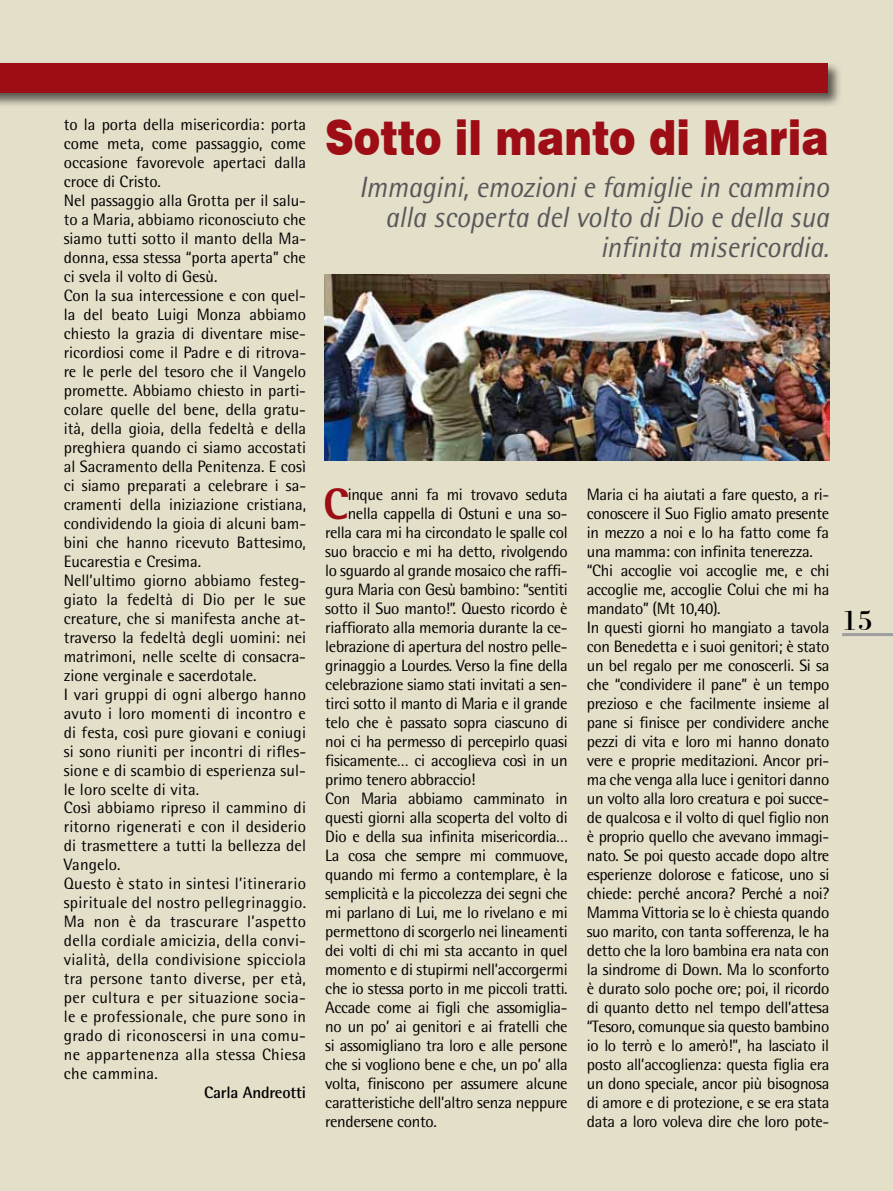
<style>
.page{position:relative;width:893px;height:1191px;background:#e4dfc9}
.page>*{position:absolute;margin:0;border:0;box-sizing:border-box;transform-origin:0 0}
.t1{font:900 48.45px "Swiss 721 BT";color:#9d0d16;scale:.83 1}
.t2{font:800 43.95px "Rotis Semi Sans Std";color:#9d0d16}
.t3{font:30px "Bodoni BT";color:#000}
.t4{font:italic 29.25px/30px "Rotis Semi Sans Std";color:#58585a;text-align:right;scale:.94 1}
.t5{font:16.5px/19px "Rotis Semi Sans Std";letter-spacing:-.02em;color:#000}
.t6{font:16.5px/19px "Rotis Semi Sans Std";color:#000}
.t7{font:700 16.5px "Rotis Semi Sans Std";letter-spacing:-.01em;color:#000}
</style>
<div class="page">
<hr style="left:842px;top:633px;width:51px;height:3px;background:#9c9e9f">
<div style="left:0;top:61px;width:842px;height:47px;background:#000;opacity:.6"></div>
<div style="left:0;top:64px;width:828px;height:29px;background:#9d0d16"></div>
<img style="left:325px;top:274px;width:504px;height:186px">
<p class="t6" style="left:64px;top:115px;width:244px">to la porta della misericordia: porta come meta, come passaggio, come occasione favorevole apertaci dalla croce di Cristo.<br>Nel passaggio alla Grotta per il salu&shy;to a Maria, abbiamo riconosciuto che siamo tutti sotto il manto della Ma&shy;donna, essa stessa “porta aperta” che ci svela il volto di Gesù.<br>Con la sua intercessione e con quel&shy;la del beato Luigi Monza abbiamo chiesto la grazia di diventare mise&shy;ricordiosi come il Padre e di ritrova&shy;re le perle del tesoro che il Vangelo promette. Abbiamo chiesto in parti&shy;colare quelle del bene, della gratu&shy;ità, della gioia, della fedeltà e della preghiera quando ci siamo accostati al Sacramento della Penitenza. E così ci siamo preparati a celebrare i sa&shy;cramenti della iniziazione cristiana, condividendo la gioia di alcuni bam&shy;bini che hanno ricevuto Battesimo, Eucarestia e Cresima.<br>Nell’ultimo giorno abbiamo festeg&shy;giato la fedeltà di Dio per le sue creature, che si manifesta anche at&shy;traverso la fedeltà degli uomini: nei matrimoni, nelle scelte di consacra&shy;zione verginale e sacerdotale.<br>I vari gruppi di ogni albergo hanno avuto i loro momenti di incontro e di festa, così pure giovani e coniugi si sono riuniti per incontri di rifles&shy;sione e di scambio di esperienza sul&shy;le loro scelte di vita.<br>Così abbiamo ripreso il cammino di ritorno rigenerati e con il desiderio di trasmettere a tutti la bellezza del Vangelo.<br>Questo è stato in sintesi l’itinerario spirituale del nostro pellegrinaggio.<br>Ma non è da trascurare l’aspetto della cordiale amicizia, della convi&shy;vialità, della condivisione spicciola tra persone tanto diverse, per età, per cultura e per situazione socia&shy;le e professionale, che pure sono in grado di riconoscersi in una comu&shy;ne appartenenza alla stessa Chiesa che cammina.</p>
<p class="t7" style="left:204px;top:1082px;width:103px">Carla Andreotti</p>
<h1 class="t1" style="left:325px;top:109px;width:609px">Sotto il manto di Maria</h1>
<h3 class="t4" style="left:359px;top:171px;width:501px">Immagini, emozioni e famiglie in cammino alla scoperta del volto di Dio e della sua infinita misericordia.</h3>
<h2 class="t2" style="left:323px;top:476px;width:27px">C</h2>
<p class="t5" style="left:348px;top:485px;width:221px">inque anni fa mi trovavo seduta</p>
<p class="t5" style="left:348px;top:504px;width:221px">nella cappella di Ostuni e una so-</p>
<p class="t5" style="left:325px;top:523px;width:244px">rella cara mi ha circondato le spalle col</p>
<p class="t5" style="left:325px;top:542px;width:244px">suo braccio e mi ha detto, rivolgendo</p>
<p class="t5" style="left:325px;top:561px;width:244px">lo sguardo al grande mosaico che raffi-</p>
<p class="t5" style="left:325px;top:580px;width:244px">gura Maria con Gesù bambino: “sentiti</p>
<p class="t5" style="left:325px;top:599px;width:244px">sotto il Suo manto!”. Questo ricordo è</p>
<p class="t5" style="left:325px;top:618px;width:244px">riaffiorato alla memoria durante la ce-</p>
<p class="t5" style="left:325px;top:637px;width:244px">lebrazione di apertura del nostro pelle-</p>
<p class="t5" style="left:325px;top:656px;width:244px">grinaggio a Lourdes. Verso la fine della</p>
<p class="t5" style="left:325px;top:675px;width:244px">celebrazione siamo stati invitati a sen-</p>
<p class="t5" style="left:325px;top:693px;width:244px">tirci sotto il manto di Maria e il grande</p>
<p class="t5" style="left:325px;top:712px;width:244px">telo che è passato sopra ciascuno di</p>
<p class="t5" style="left:325px;top:731px;width:244px">noi ci ha permesso di percepirlo quasi</p>
<p class="t5" style="left:325px;top:750px;width:244px">fisicamente… ci accoglieva così in un</p>
<p class="t5" style="left:325px;top:769px;width:152px">primo tenero abbraccio!</p>
<p class="t5" style="left:325px;top:788px;width:244px">Con Maria abbiamo camminato in</p>
<p class="t5" style="left:325px;top:807px;width:244px">questi giorni alla scoperta del volto di</p>
<p class="t5" style="left:325px;top:826px;width:244px">Dio e della sua infinita misericordia…</p>
<p class="t5" style="left:325px;top:845px;width:244px">La cosa che sempre mi commuove,</p>
<p class="t5" style="left:325px;top:864px;width:244px">quando mi fermo a contemplare, è la</p>
<p class="t5" style="left:325px;top:883px;width:244px">semplicità e la piccolezza dei segni che</p>
<p class="t5" style="left:325px;top:902px;width:244px">mi parlano di Lui, me lo rivelano e mi</p>
<p class="t5" style="left:325px;top:921px;width:244px">permettono di scorgerlo nei lineamenti</p>
<p class="t5" style="left:325px;top:940px;width:244px">dei volti di chi mi sta accanto in quel</p>
<p class="t5" style="left:325px;top:959px;width:244px">momento e di stupirmi nell’accorgermi</p>
<p class="t5" style="left:325px;top:978px;width:244px">che io stessa porto in me piccoli tratti.</p>
<p class="t5" style="left:325px;top:997px;width:244px">Accade come ai figli che assomiglia-</p>
<p class="t5" style="left:325px;top:1016px;width:244px">no un po’ ai genitori e ai fratelli che</p>
<p class="t5" style="left:325px;top:1035px;width:244px">si assomigliano tra loro e alle persone</p>
<p class="t5" style="left:325px;top:1054px;width:244px">che si vogliono bene e che, un po’ alla</p>
<p class="t5" style="left:325px;top:1073px;width:244px">volta, finiscono per assumere alcune</p>
<p class="t5" style="left:325px;top:1092px;width:244px">caratteristiche dell’altro senza neppure</p>
<p class="t5" style="left:325px;top:1111px;width:113px">rendersene conto.</p>
<p class="t5" style="left:587px;top:485px;width:244px">Maria ci ha aiutati a fare questo, a ri&shy;conoscere il Suo Figlio amato presente in mezzo a noi e lo ha fatto come fa una mamma: con infinita tenerezza. “Chi accoglie voi accoglie me, e chi accoglie me, accoglie Colui che mi ha mandato” (Mt 10,40).<br>In questi giorni ho mangiato a tavola con Benedetta e i suoi genitori; è stato un bel regalo per me conoscerli. Si sa che “condividere il pane” è un tempo prezioso e che facilmente insieme al pane si finisce per condividere anche pezzi di vita e loro mi hanno donato vere e proprie meditazioni. Ancor pri&shy;ma che venga alla luce i genitori danno un volto alla loro creatura e poi succe&shy;de qualcosa e il volto di quel figlio non è proprio quello che avevano immagi&shy;nato. Se poi questo accade dopo altre esperienze dolorose e faticose, uno si chiede: perché ancora? Perché a noi?<br>Mamma Vittoria se lo è chiesta quando suo marito, con tanta sofferenza, le ha detto che la loro bambina era nata con la sindrome di Down. Ma lo sconforto è durato solo poche ore; poi, il ricordo di quanto detto nel tempo dell’attesa “Tesoro, comunque sia questo bambino io lo terrò e lo amerò!”, ha lasciato il posto all’accoglienza: questa figlia era un dono speciale, ancor più bisognosa di amore e di protezione, e se era stata data a loro voleva dire che loro pote-</p>
<h3 class="t3" style="left:842px;top:601px;width:32px">15</h3>
</div>
